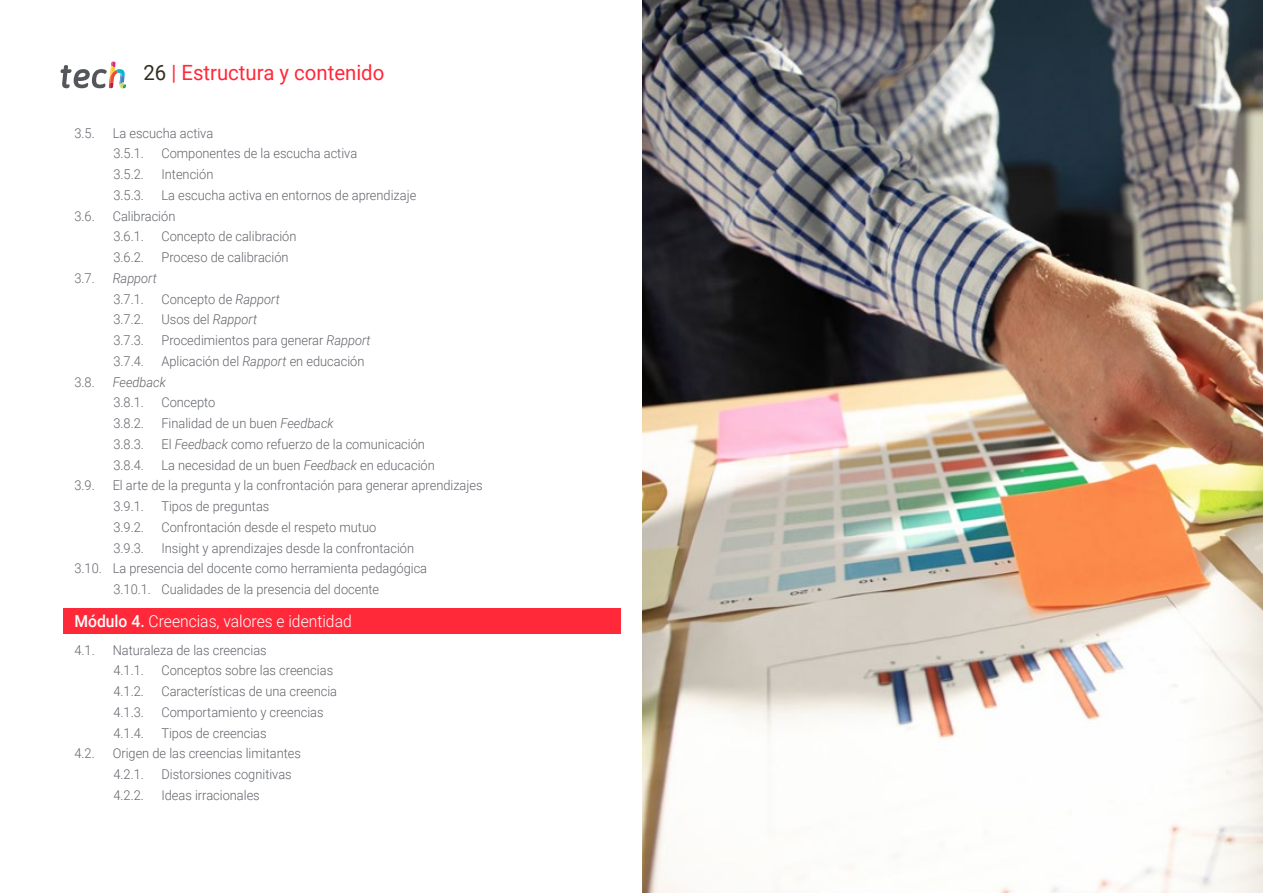
<style>
.page{position:relative;width:1263px;height:893px;background:#fff}
.page>*{position:absolute;margin:0;border:0;box-sizing:border-box;transform-origin:0 0}
.t1{font:21px "Roboto";color:#ff293a}
.t2{font:300 16.5px "Roboto";color:#fff;scale:.95 1}
.t3{font:300 13.5px/20.7px "Roboto";color:#61646a;scale:.95 1}
.t4{font:italic 300 13.5px "Roboto";color:#61646a;scale:.95 1}
.s1{color:#312e20}
.s2{font-style:italic}
.s3{font-weight:500}
</style>
<div class="page">
<svg style="left:61px;top:62px;width:65px;height:27px"></svg>
<img style="left:642px;top:0;width:621px;height:893px">
<div style="left:63px;top:609px;width:558px;height:25px;background:#ff293a"></div>
<h1 class="t1" style="left:144px;top:57px;width:242px"><span class="s1">26</span> | Estructura y contenido</h1>
<p class="t3" style="left:74px;top:122px;width:23px">3.5.</p>
<p class="t3" style="left:113px;top:122px;width:107px">La escucha activa<br>3.5.1.</p>
<p class="t3" style="left:161px;top:143px;width:208px">Componentes de la escucha activa</p>
<p class="t3" style="left:113px;top:164px;width:34px">3.5.2.</p>
<p class="t3" style="left:161px;top:164px;width:56px">Intención</p>
<p class="t3" style="left:113px;top:184px;width:34px">3.5.3.</p>
<p class="t3" style="left:161px;top:184px;width:270px">La escucha activa en entornos de aprendizaje</p>
<p class="t3" style="left:74px;top:205px;width:23px">3.6.</p>
<p class="t3" style="left:113px;top:205px;width:67px">Calibración<br>3.6.1.</p>
<p class="t3" style="left:161px;top:226px;width:144px">Concepto de calibración</p>
<p class="t3" style="left:113px;top:247px;width:34px">3.6.2.</p>
<p class="t3" style="left:161px;top:247px;width:135px">Proceso de calibración</p>
<p class="t3" style="left:74px;top:267px;width:23px">3.7.</p>
<p class="t4" style="left:113px;top:269px;width:48px">Rapport</p>
<p class="t3" style="left:113px;top:288px;width:34px">3.7.1.</p>
<p class="t3" style="left:161px;top:288px;width:126px">Concepto de <span class="s2">Rapport</span></p>
<p class="t3" style="left:113px;top:309px;width:34px">3.7.2.</p>
<p class="t3" style="left:161px;top:309px;width:102px">Usos del <span class="s2">Rapport</span></p>
<p class="t3" style="left:113px;top:330px;width:34px">3.7.3.</p>
<p class="t3" style="left:161px;top:330px;width:222px">Procedimientos para generar <span class="s2">Rapport</span></p>
<p class="t3" style="left:113px;top:350px;width:34px">3.7.4.</p>
<p class="t3" style="left:161px;top:350px;width:215px">Aplicación del <span class="s2">Rapport</span> en educación</p>
<p class="t3" style="left:74px;top:371px;width:23px">3.8.</p>
<p class="t4" style="left:113px;top:372px;width:57px">Feedback</p>
<p class="t3" style="left:113px;top:392px;width:34px">3.8.1.</p>
<p class="t3" style="left:161px;top:392px;width:58px">Concepto</p>
<p class="t3" style="left:113px;top:413px;width:34px">3.8.2.</p>
<p class="t3" style="left:161px;top:413px;width:183px">Finalidad de un buen <span class="s2">Feedback</span></p>
<p class="t3" style="left:113px;top:433px;width:34px">3.8.3.</p>
<p class="t3" style="left:161px;top:433px;width:279px">El <span class="s2">Feedback</span> como refuerzo de la comunicación</p>
<p class="t3" style="left:113px;top:454px;width:34px">3.8.4.</p>
<p class="t3" style="left:161px;top:454px;width:289px">La necesidad de un buen <span class="s2">Feedback</span> en educación</p>
<p class="t3" style="left:74px;top:475px;width:23px">3.9.</p>
<p class="t3" style="left:113px;top:475px;width:391px">El arte de la pregunta y la confrontación para generar aprendizajes<br>3.9.1.</p>
<p class="t3" style="left:161px;top:496px;width:115px">Tipos de preguntas</p>
<p class="t3" style="left:113px;top:516px;width:34px">3.9.2.</p>
<p class="t3" style="left:161px;top:516px;width:228px">Confrontación desde el respeto mutuo</p>
<p class="t3" style="left:113px;top:537px;width:34px">3.9.3.</p>
<p class="t3" style="left:161px;top:537px;width:268px">Insight y aprendizajes desde la confrontación</p>
<p class="t3" style="left:74px;top:558px;width:373px">3.10. La presencia del docente como herramienta pedagógica</p>
<p class="t3" style="left:113px;top:579px;width:281px">3.10.1. Cualidades de la presencia del docente</p>
<p class="t2" style="left:74px;top:610px;width:293px"><span class="s3">Módulo 4.</span> Creencias, valores e identidad</p>
<p class="t3" style="left:74px;top:639px;width:23px">4.1.</p>
<p class="t3" style="left:113px;top:639px;width:164px">Naturaleza de las creencias<br>4.1.1.</p>
<p class="t3" style="left:161px;top:660px;width:182px">Conceptos sobre las creencias</p>
<p class="t3" style="left:113px;top:680px;width:34px">4.1.2.</p>
<p class="t3" style="left:161px;top:680px;width:186px">Características de una creencia</p>
<p class="t3" style="left:113px;top:701px;width:34px">4.1.3.</p>
<p class="t3" style="left:161px;top:701px;width:172px">Comportamiento y creencias</p>
<p class="t3" style="left:113px;top:722px;width:34px">4.1.4.</p>
<p class="t3" style="left:161px;top:722px;width:112px">Tipos de creencias</p>
<p class="t3" style="left:74px;top:743px;width:23px">4.2.</p>
<p class="t3" style="left:113px;top:743px;width:200px">Origen de las creencias limitantes<br>4.2.1.</p>
<p class="t3" style="left:161px;top:763px;width:139px">Distorsiones cognitivas</p>
<p class="t3" style="left:113px;top:784px;width:34px">4.2.2.</p>
<p class="t3" style="left:161px;top:784px;width:105px">Ideas irracionales</p>
</div>
